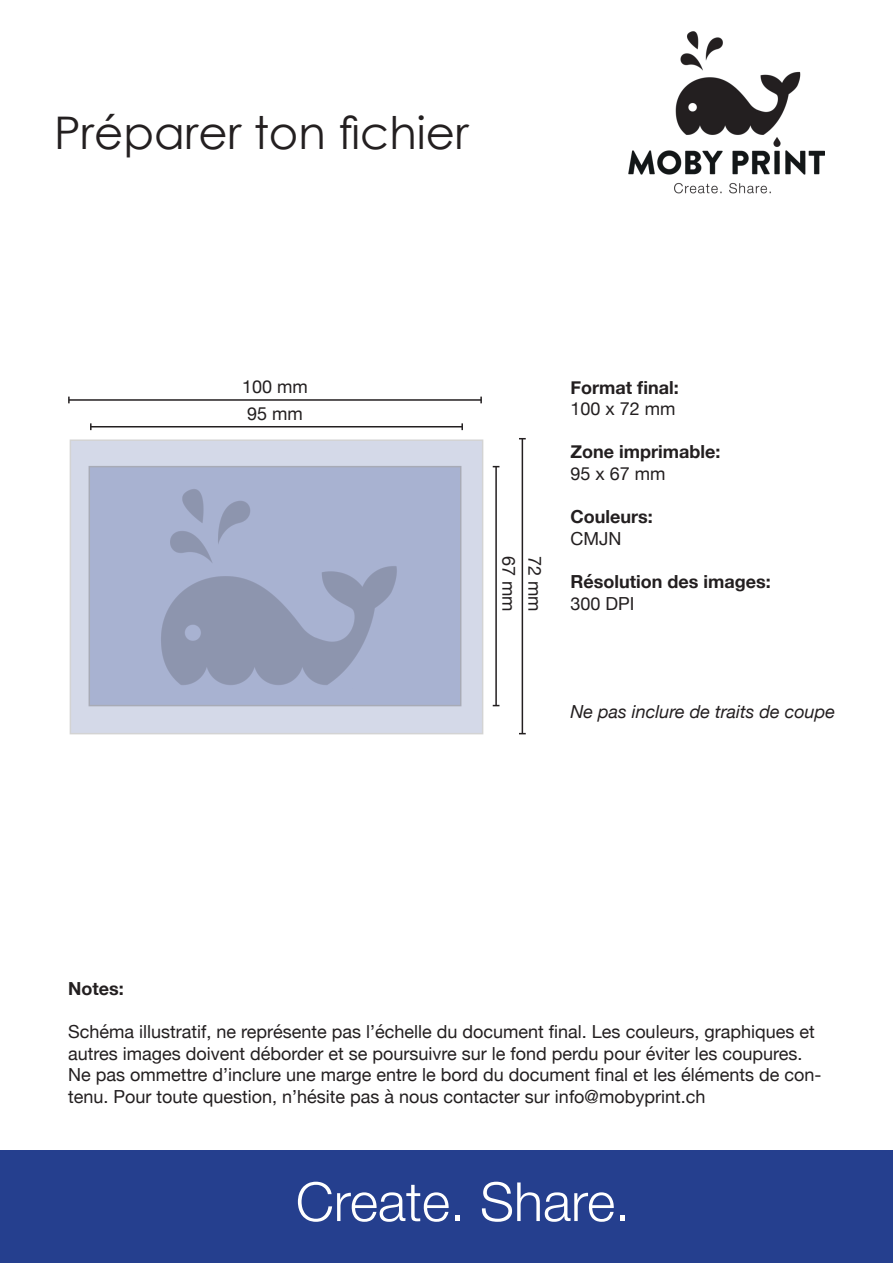
<style>
.page{position:relative;width:893px;height:1263px;background:#fff}
.page>*{position:absolute;margin:0;border:0;box-sizing:border-box;transform-origin:0 0}
.t1{font:300 54px "Helvetica Neue";color:#fff}
.t2{font:45px "Century Gothic";color:#231f20}
.t3{font:18px/21.6px "Helvetica Neue";color:#231f20}
.t4{font:700 18px "Helvetica Neue";color:#231f20}
.t5{font:italic 18px "Helvetica Neue";color:#231f20}
</style>
<div class="page">
<div style="left:70px;top:440px;width:413px;height:294px;background:#d4d9e8"></div>
<div style="left:89px;top:467px;width:372px;height:239px;background:#a8b2d1"></div>
<img style="left:161px;top:489px;width:236px;height:196px">
<img style="left:628px;top:31px;width:196px;height:163px">
<hr style="left:91px;top:426px;width:371px;height:1px;background:#231f20">
<svg style="left:90px;top:423px;width:2px;height:7px"></svg>
<svg style="left:461px;top:423px;width:2px;height:7px"></svg>
<hr style="left:495px;top:467px;width:2px;height:239px;background:#231f20">
<hr style="left:69px;top:399px;width:412px;height:2px;background:#231f20">
<svg style="left:68px;top:397px;width:2px;height:6px"></svg>
<svg style="left:480px;top:397px;width:2px;height:6px"></svg>
<hr style="left:522px;top:439px;width:1px;height:295px;background:#231f20">
<div style="left:0;top:1150px;width:893px;height:113px;background:#253f8e"></div>
<p class="t2" style="left:54px;top:101px;width:416px">Préparer ton fichier</p>
<p class="t3" style="left:242px;top:377px;width:67px">100 mm</p>
<p class="t3" style="left:247px;top:404px;width:57px">95 mm</p>
<p class="t3" style="left:518px;top:556px;width:57px;rotate:90deg">67 mm</p>
<p class="t3" style="left:545px;top:556px;width:57px;rotate:90deg">72 mm</p>
<p class="t4" style="left:571px;top:373px;width:110px">Format final:</p>
<p class="t3" style="left:571px;top:399px;width:107px">100 x 72 mm</p>
<p class="t4" style="left:571px;top:438px;width:151px">Zone imprimable:</p>
<p class="t3" style="left:571px;top:464px;width:97px">95 x 67 mm</p>
<p class="t4" style="left:571px;top:503px;width:84px">Couleurs:</p>
<p class="t3" style="left:571px;top:529px;width:53px">CMJN</p>
<p class="t4" style="left:571px;top:567px;width:202px">Résolution des images:</p>
<p class="t3" style="left:571px;top:593px;width:66px">300 DPI</p>
<p class="t5" style="left:571px;top:698px;width:266px">Ne pas inclure de traits de coupe</p>
<p class="t4" style="left:68px;top:974px;width:57px">Notes:</p>
<p class="t3" style="left:68px;top:1022px;width:755px">Schéma illustratif, ne représente pas l’échelle du document final. Les couleurs, graphiques et autres images doivent déborder et se poursuivre sur le fond perdu pour éviter les coupures.<br>Ne pas ommettre d’inclure une marge entre le bord du document final et les éléments de con&shy;tenu. Pour toute question, n’hésite pas à nous contacter sur info@mobyprint.ch</p>
<p class="t1" style="left:296px;top:1158px;width:336px">Create. Share.</p>
</div>
